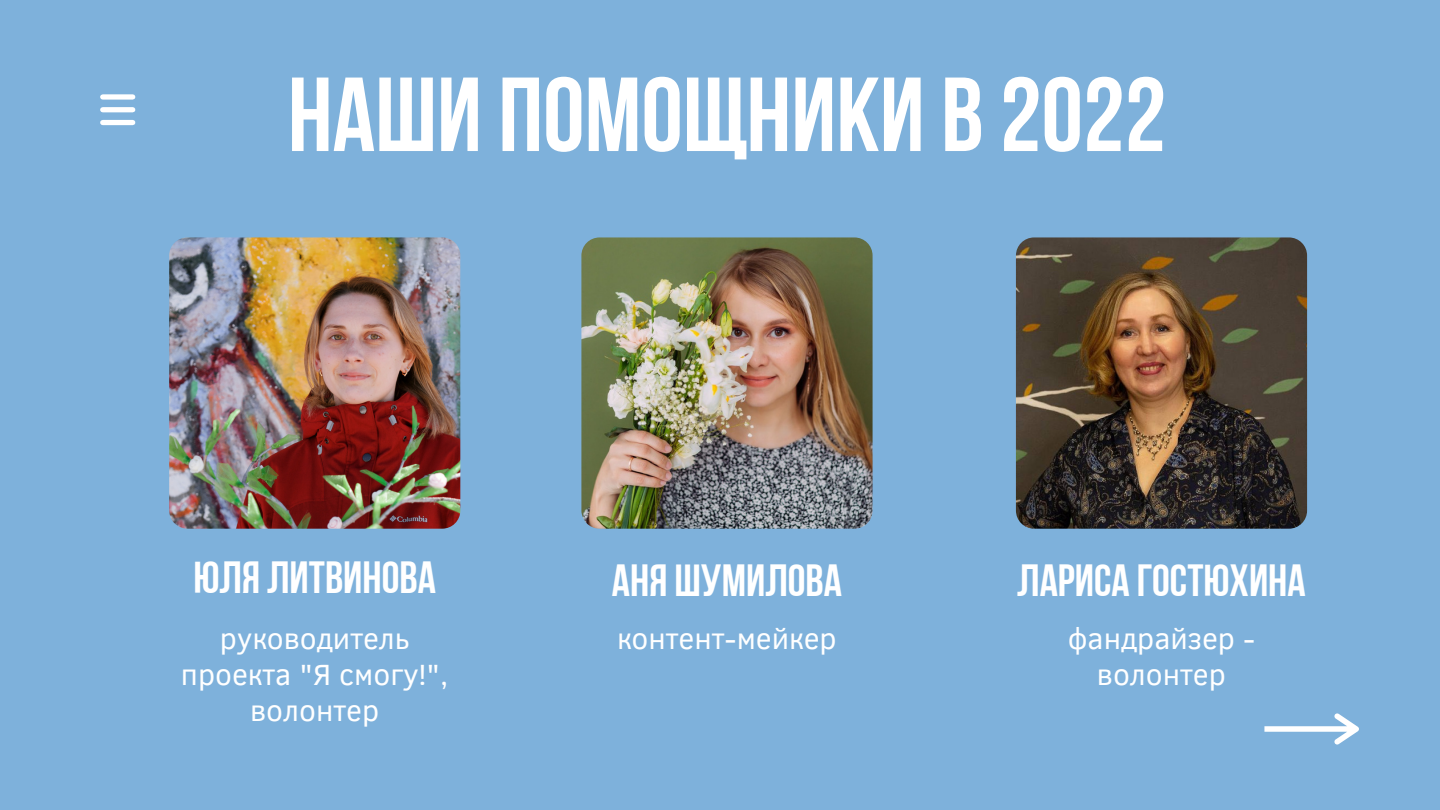
<style>
.page{position:relative;width:1440px;height:810px;background:#7eb1db}
.page>*{position:absolute;margin:0;border:0;box-sizing:border-box;transform-origin:0 0}
.t1{font:105px "Bebas Neue Cyrillic";color:#fff}
.t2{font:45px "Bebas Neue Cyrillic";color:#fff}
.t3{font:30px/36px "Clear Sans";color:#fff;text-align:center}
</style>
<div class="page">
<img style="left:169px;top:237px;width:291px;height:292px;border-radius:18px">
<img style="left:581px;top:237px;width:292px;height:292px;border-radius:18px">
<div style="left:103px;top:94px;width:30px;height:6px;background:#fff"></div>
<div style="left:103px;top:107px;width:30px;height:5px;background:#fff"></div>
<div style="left:103px;top:120px;width:30px;height:5px;background:#fff"></div>
<svg style="left:1264px;top:713px;width:95px;height:32px"></svg>
<img style="left:1016px;top:237px;width:291px;height:292px;border-radius:18px">
<p class="t1" style="left:288px;top:72px;width:880px">наши помощники в 2022</p>
<p class="t2" style="left:193px;top:560px;width:244px">Юля литвинова</p>
<p class="t3" style="left:181px;top:619px;width:269px">руководитель проекта "Я смогу!", волонтер</p>
<p class="t2" style="left:612px;top:562px;width:232px">Аня Шумилова</p>
<p class="t3" style="left:617px;top:619px;width:221px">контент-мейкер</p>
<p class="t2" style="left:1017px;top:562px;width:290px">Лариса гостюхина</p>
<p class="t3" style="left:1068px;top:619px;width:189px">фандрайзер - волонтер</p>
</div>
